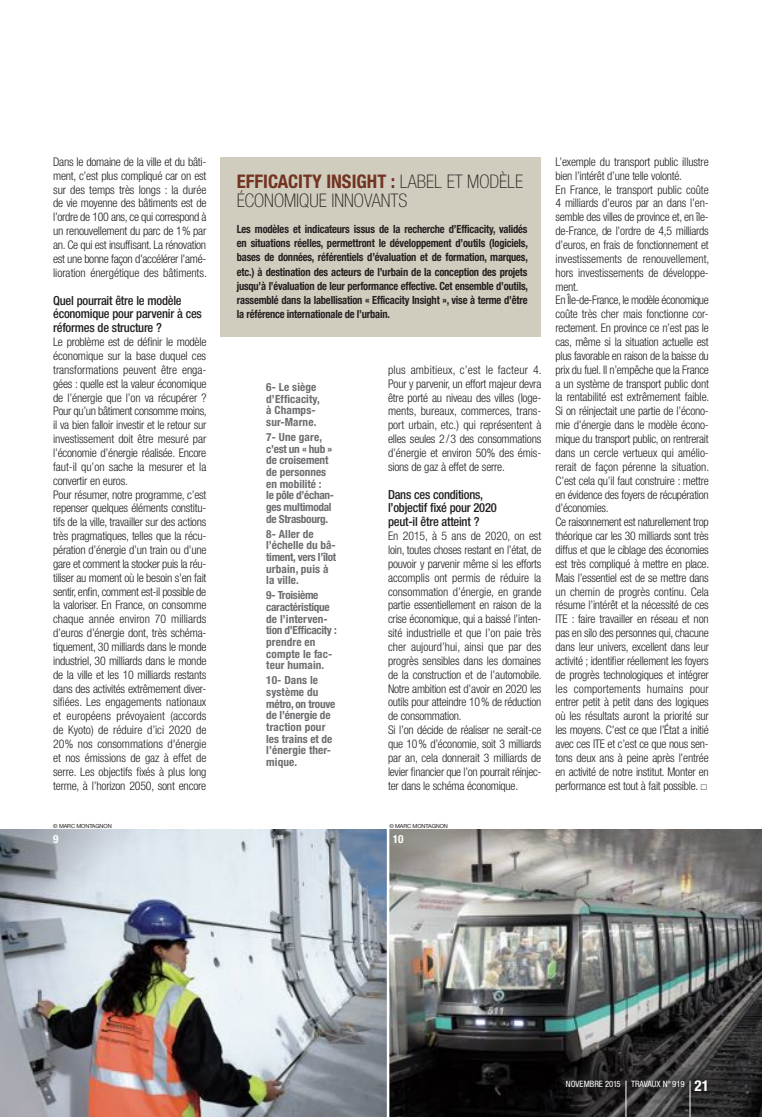
<style>
.page{position:relative;width:762px;height:1117px;background:#fff}
.page>*{position:absolute;margin:0;border:0;box-sizing:border-box;transform-origin:0 0}
.t1{font:100 condensed 18.75px/18.8px "Helvetica Neue";color:#231f20}
.t2{font:700 condensed 18.75px "Helvetica Neue";color:#723321}
.t3{font:500 condensed 12.5px/13.9px "Helvetica Neue";letter-spacing:-.02em;color:#231f20}
.t4{font:300 condensed 11.88px/13.9px "Helvetica Neue";letter-spacing:-.02em;color:#231f20}
.t5{font:700 condensed 11.25px/14.2px "Helvetica Neue";letter-spacing:-.015em;color:#231f20;text-align:justify;scale:.93 1}
.t6{font:700 condensed 11.25px/11.6px "Helvetica Neue";color:#6c6d70}
.t7{font:700 condensed 11.25px/11.6px "Helvetica Neue";letter-spacing:-.025em;color:#6c6d70}
.t8{font:700 condensed 11.25px "Helvetica Neue";color:#fff}
.t9{font:condensed 8.75px "Helvetica Neue";color:#fff}
.t10{font:5.62px "Helvetica Neue";letter-spacing:-.02em;color:#231f20}
.s1{font-weight:700;color:#723321}
.s2{font-family:"European Pi Three";font-weight:400;font-stretch:normal;font-size:7.5px}
.s3{font-weight:700;font-size:15px}
</style>
<div class="page">
<img style="left:0;top:829px;width:762px;height:287px">
<svg style="left:551px;top:1064px;width:171px;height:52px;background:#2c2a2b"></svg>
<hr style="left:626px;top:1080px;width:1px;height:36px;background:#fff">
<hr style="left:690px;top:1080px;width:1px;height:36px;background:#fff">
<hr style="left:387px;top:825px;width:2px;height:291px;background:#fff">
<div style="left:221px;top:157px;width:320px;height:180px;background:#d1cdbe"></div>
<p class="t4" style="left:53px;top:155px;width:155px;text-align:justify">Dans le domaine de la ville et du bâti&shy;ment, c’est plus compliqué car on est sur des temps très longs : la durée de vie moyenne des bâtiments est de l’ordre de 100 ans, ce qui correspond à un renouvellement du parc de 1% par an. Ce qui est insuffisant. La rénovation est une bonne façon d’accélérer l’amé&shy;lioration énergétique des bâtiments.</p>
<p class="t3" style="left:53px;top:293px;width:150px">Quel pourrait être le modèle économique pour parvenir à ces réformes de structure ?</p>
<p class="t4" style="left:53px;top:335px;width:155px">Le problème est de définir le modèle économique sur la base duquel ces transformations peuvent être enga&shy;gées : quelle est la valeur économique de l’énergie que l’on va récupérer ?<br>Pour qu’un bâtiment consomme moins, il va bien falloir investir et le retour sur investissement doit être mesuré par l’économie d’énergie réalisée. Encore faut-il qu’on sache la mesurer et la convertir en euros.<br>Pour résumer, notre programme, c’est repenser quelques éléments constitu&shy;tifs de la ville, travailler sur des actions très pragmatiques, telles que la récu&shy;pération d’énergie d’un train ou d’une gare et comment la stocker puis la réu&shy;tiliser au moment où le besoin s’en fait sentir, enfin, comment est-il possible de la valoriser. En France, on consomme chaque année environ 70 milliards d’euros d’énergie dont, très schéma&shy;tiquement, 30 milliards dans le monde industriel, 30 milliards dans le monde de la ville et les 10 milliards restants dans des activités extrêmement diver&shy;sifiées. Les engagements nationaux et européens prévoyaient (accords de Kyoto) de réduire d’ici 2020 de 20% nos consommations d'énergie et nos émissions de gaz à effet de serre. Les objectifs fixés à plus long terme, à l’horizon 2050, sont encore</p>
<h1 class="t1" style="left:237px;top:172px;width:279px;text-indent:154px"><span class="s1">:</span>LABEL ET MODÈLE<br>ÉCONOMIQUE INNOVANTS</h1>
<h1 class="t2" style="left:237px;top:170px;width:19px">Efficacity</h1>
<h1 class="t2" style="left:326px;top:170px;width:15px">Insight</h1>
<p class="t5" style="left:237px;top:221px;width:314px">Les modèles et indicateurs issus de la recherche d’Efficacity, validés en situations réelles, permettront le développement d’outils (logiciels, bases de données, référentiels d’évaluation et de formation, marques, etc.) à destination des acteurs de l’urbain de la conception des projets jusqu’à l’évaluation de leur performance effective. Cet ensemble d’outils, rassemblé dans la labellisation « Efficacity Insight », vise à terme d’être la référence internationale de l’urbain.</p>
<p class="t6" style="left:266px;top:381px;width:55px">6- Le siège d’Efficacity, à Champs&shy;sur-Marne.</p>
<p class="t7" style="left:266px;top:431px;width:69px">7- Une gare, c’est un « hub » de croisement de personnes en mobilité :<br>le pôle d’échan&shy;ges multimodal de Strasbourg.</p>
<p class="t6" style="left:266px;top:527px;width:72px">8- Aller de l’échelle du bâ&shy;timent, vers l’îlot urbain, puis à la ville.</p>
<p class="t6" style="left:266px;top:589px;width:72px">9- Troisième caractéristique de l’interven&shy;tion d’Efficacity : prendre en compte le fac&shy;teur humain.</p>
<p class="t6" style="left:266px;top:674px;width:71px">10- Dans le système du métro, on trouve de l’énergie de traction pour les trains et de l’énergie ther&shy;mique.</p>
<p class="t4" style="left:388px;top:362px;width:155px;text-align:justify">plus ambitieux, c’est le facteur 4.<br>Pour y parvenir, un effort majeur devra être porté au niveau des villes (loge&shy;ments, bureaux, commerces, trans&shy;port urbain, etc.) qui représentent à elles seules 2/3 des consommations d’énergie et environ 50% des émis&shy;sions de gaz à effet de serre.</p>
<p class="t3" style="left:388px;top:487px;width:110px">Dans ces conditions, l’objectif fixé pour 2020 peut-il être atteint ?</p>
<p class="t4" style="left:388px;top:528px;width:155px">En 2015, à 5 ans de 2020, on est loin, toutes choses restant en l’état, de pouvoir y parvenir même si les efforts accomplis ont permis de réduire la consommation d’énergie, en grande partie essentiellement en raison de la crise économique, qui a baissé l’inten&shy;sité industrielle et que l’on paie très cher aujourd’hui, ainsi que par des progrès sensibles dans les domaines de la construction et de l’automobile.<br>Notre ambition est d’avoir en 2020 les outils pour atteindre 10% de réduction de consommation.<br>Si l’on décide de réaliser ne serait-ce que 10% d’économie, soit 3 milliards par an, cela donnerait 3 milliards de levier financier que l’on pourrait réinjec&shy;ter dans le schéma économique.</p>
<p class="t10" style="left:53px;top:822px;width:60px">© MARC M ONTAGNON</p>
<p class="t10" style="left:389px;top:822px;width:60px">© MARC M ONTAGNON</p>
<p class="t8" style="left:53px;top:831px;width:7px">9</p>
<p class="t8" style="left:393px;top:831px;width:12px">10</p>
<p class="t4" style="left:555px;top:155px;width:155px">L’exemple du transport public illustre bien l’intérêt d’une telle volonté.<br>En France, le transport public coûte 4 milliards d’euros par an dans l’en&shy;semble des villes de province et, en île&shy;de-France, de l’ordre de 4,5 milliards d’euros, en frais de fonctionnement et investissements de renouvellement, hors investissements de développe&shy;ment.<br>En Île-de-France, le modèle économique coûte très cher mais fonctionne cor&shy;rectement. En province ce n’est pas le cas, même si la situation actuelle est plus favorable en raison de la baisse du prix du fuel. Il n’empêche que la France a un système de transport public dont la rentabilité est extrêmement faible.<br>Si on réinjectait une partie de l’écono&shy;mie d’énergie dans le modèle écono&shy;mique du transport public, on rentrerait dans un cercle vertueux qui amélio&shy;rerait de façon pérenne la situation.<br>C’est cela qu’il faut construire : mettre en évidence des foyers de récupération d’économies.<br>Ce raisonnement est naturellement trop théorique car les 30 milliards sont très diffus et que le ciblage des économies est très compliqué à mettre en place.<br>Mais l’essentiel est de se mettre dans un chemin de progrès continu. Cela résume l’intérêt et la nécessité de ces ITE : faire travailler en réseau et non pas en silo des personnes qui, chacune dans leur univers, excellent dans leur activité ; identifier réellement les foyers de progrès technologiques et intégrer les comportements humains pour entrer petit à petit dans des logiques où les résultats auront la priorité sur les moyens. C’est ce que l’État a initié avec ces ITE et c’est ce que nous sen&shy;tons deux ans à peine après l’entrée en activité de notre institut. Monter en performance est tout à fait possible. <span class="s2">m</span></p>
<p class="t9" style="left:566px;top:1078px;width:145px">NOVEMBRE 2015 TRAVAUX N° 919 <span class="s3">21</span></p>
</div>
